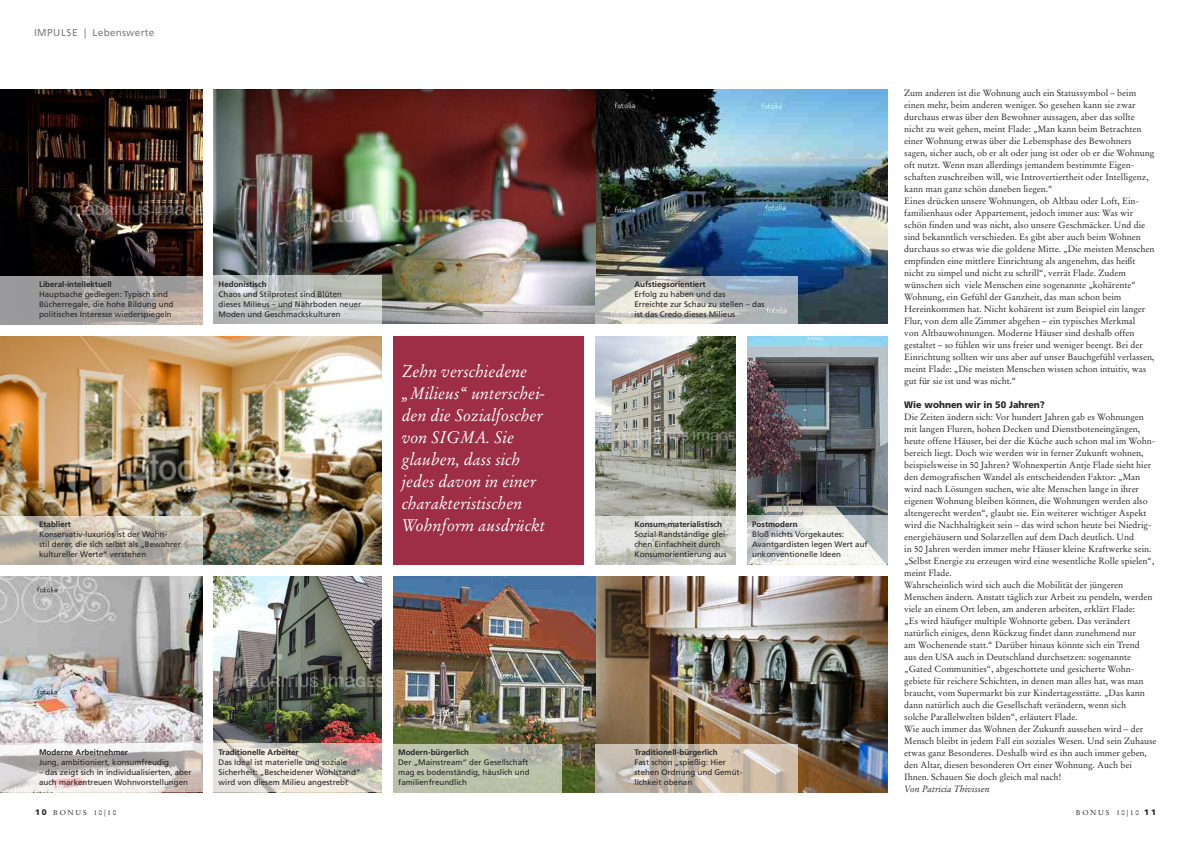
<style>
.page{position:relative;width:1191px;height:842px;background:#fff}
.page>*{position:absolute;margin:0;border:0;box-sizing:border-box;transform-origin:0 0}
.t1{font:italic 16.8px/22px "Stempel Garamond LT";color:#fff;scale:.95 1}
.t2{font:10px "Frutiger LT";letter-spacing:.025em;color:#7d7d7d}
.t3{font:900 9.4px "Frutiger LT";color:#272627;scale:.95 1}
.t4{font:9px/12px "Stempel Garamond LT";color:#272627}
.t5{font:italic 9px "Stempel Garamond LT";color:#272627}
.t6{font:8px/10px "Frutiger LT";color:#272627}
.t7{font:700 8px "Frutiger LT";color:#272627}
.t8{font:7px "Stempel Garamond LT";letter-spacing:.25em;color:#272627}
.s1{font-family:"Frutiger LT";font-weight:900;font-size:8px}
</style>
<div class="page">
<img style="left:0;top:576px;width:202px;height:168px">
<img style="left:214px;top:89px;width:673px;height:235px">
<img style="left:595px;top:336px;width:141px;height:180px">
<div style="left:393px;top:336px;width:191px;height:228px;background:#9d2e45"></div>
<img style="left:393px;top:576px;width:494px;height:216px">
<img style="left:747px;top:336px;width:140px;height:180px">
<img style="left:0;top:336px;width:382px;height:228px">
<img style="left:0;top:89px;width:202px;height:187px">
<img style="left:214px;top:576px;width:168px;height:168px">
<img style="left:0;top:276px;width:202px;height:48px">
<img style="left:595px;top:276px;width:202px;height:48px">
<img style="left:595px;top:744px;width:202px;height:48px">
<img style="left:595px;top:516px;width:141px;height:48px">
<img style="left:747px;top:516px;width:140px;height:48px">
<img style="left:214px;top:276px;width:168px;height:48px">
<img style="left:0;top:516px;width:202px;height:48px">
<img style="left:0;top:744px;width:202px;height:48px">
<img style="left:214px;top:744px;width:168px;height:48px">
<img style="left:393px;top:744px;width:168px;height:48px">
<p class="t2" style="left:34px;top:28px;width:122px">IMPULSE | Lebenswerte</p>
<p class="t7" style="left:39px;top:281px;width:74px">Liberal-intellektuell</p>
<p class="t6" style="left:39px;top:290px;width:136px">Hauptsache gediegen: Typisch sind<br>Bücherregale, die hohe Bildung und politisches Interesse wiederspiegeln</p>
<p class="t7" style="left:219px;top:281px;width:49px">Hedonistisch</p>
<p class="t6" style="left:219px;top:289px;width:144px">Chaos und Stilprotest sind Blüten dieses Milieus – und Nährboden neuer<br>Moden und Geschmackskulturen</p>
<p class="t7" style="left:39px;top:521px;width:33px">Etabliert</p>
<p class="t6" style="left:39px;top:530px;width:143px">Konservativ-luxuriös ist der Wohn-<br>stil derer, die sich selbst als „Bewahrer kultureller Werte“ verstehen</p>
<h1 class="t1" style="left:402px;top:362px;width:153px">Zehn verschiedene „Milieus“ unterschei&shy;den die Sozialfoscher von SIGMA. Sie glauben, dass sich jedes davon in einer charakteristischen<br>Wohnform ausdrückt</h1>
<p class="t7" style="left:39px;top:749px;width:90px">Moderne Arbeitnehmer</p>
<p class="t6" style="left:39px;top:757px;width:132px">Jung, ambitioniert, konsumfreudig</p>
<p class="t6" style="left:39px;top:767px;width:154px">– das zeigt sich in individualisierten, aber auch markentreuen Wohnvorstellungen</p>
<p class="t7" style="left:219px;top:749px;width:82px">Traditionelle Arbeiter</p>
<p class="t6" style="left:219px;top:757px;width:143px">Das Ideal ist materielle und soziale<br>Sicherheit: „Bescheidener Wohlstand“ wird von diesem Milieu angestrebt</p>
<p class="t7" style="left:398px;top:749px;width:72px">Modern-bürgerlich</p>
<p class="t6" style="left:398px;top:758px;width:133px">Der „Mainstream“ der Gesellschaft mag es bodenständig, häuslich und familienfreundlich</p>
<p class="t7" style="left:634px;top:281px;width:73px">Aufstiegsorientiert</p>
<p class="t6" style="left:634px;top:290px;width:132px">Erfolg zu haben und das<br>Erreichte zur Schau zu stellen – das ist das Credo dieses Milieus</p>
<p class="t7" style="left:634px;top:521px;width:89px">Konsum-materialistisch</p>
<p class="t6" style="left:634px;top:530px;width:95px">Sozial Randständige glei&shy;chen Einfachheit durch<br>Konsumorientierung aus</p>
<p class="t7" style="left:752px;top:521px;width:47px">Postmodern</p>
<p class="t6" style="left:752px;top:530px;width:117px">Bloß nichts Vorgekautes:<br>Avantgardisten legen Wert auf unkonventionelle Ideen</p>
<p class="t7" style="left:634px;top:749px;width:85px">Traditionell-bürgerlich</p>
<p class="t6" style="left:634px;top:758px;width:109px">Fast schon „spießig: Hier stehen Ordnung und Gemüt&shy;lichkeit obenan</p>
<p class="t4" style="left:904px;top:88px;width:252px">Zum anderen ist die Wohnung auch ein Statussymbol – beim einen mehr, beim anderen weniger. So gesehen kann sie zwar durchaus etwas über den Bewohner aussagen, aber das sollte nicht zu weit gehen, meint Flade: „Man kann beim Betrachten einer Wohnung etwas über die Lebensphase des Bewohners sagen, sicher auch, ob er alt oder jung ist oder ob er die Wohnung oft nutzt. Wenn man allerdings jemandem bestimmte Eigen&shy;schaften zuschreiben will, wie Introvertiertheit oder Intelligenz, kann man ganz schön daneben liegen.“<br>Eines drücken unsere Wohnungen, ob Altbau oder Loft, Ein&shy;familienhaus oder Appartement, jedoch immer aus: Was wir schön finden und was nicht, also unsere Geschmäcker. Und die sind bekanntlich verschieden. Es gibt aber auch beim Wohnen durchaus so etwas wie die goldene Mitte. „Die meisten Menschen empfinden eine mittlere Einrichtung als angenehm, das heißt nicht zu simpel und nicht zu schrill“, verrät Flade. Zudem wünschen sich viele Menschen eine sogenannte „kohärente“ Wohnung, ein Gefühl der Ganzheit, das man schon beim Hereinkommen hat. Nicht kohärent ist zum Beispiel ein langer Flur, von dem alle Zimmer abgehen – ein typisches Merkmal<br>von Altbauwohnungen. Moderne Häuser sind deshalb offen gestaltet – so fühlen wir uns freier und weniger beengt. Bei der Einrichtung sollten wir uns aber auf unser Bauchgefühl verlassen, meint Flade: „Die meisten Menschen wissen schon intuitiv, was gut für sie ist und was nicht.“</p>
<p class="t3" style="left:904px;top:401px;width:149px">Wie wohnen wir in 50 Jahren?</p>
<p class="t4" style="left:904px;top:412px;width:254px">Die Zeiten ändern sich: Vor hundert Jahren gab es Wohnungen mit langen Fluren, hohen Decken und Dienstboteneingängen, heute offene Häuser, bei der die Küche auch schon mal im Wohn&shy;bereich liegt. Doch wie werden wir in ferner Zukunft wohnen, beispielsweise in 50 Jahren? Wohnexpertin Antje Flade sieht hier den demografischen Wandel als entscheidenden Faktor: „Man wird nach Lösungen suchen, wie alte Menschen lange in ihrer eigenen Wohnung bleiben können, die Wohnungen werden also altengerecht werden“, glaubt sie. Ein weiterer wichtiger Aspekt wird die Nachhaltigkeit sein – das wird schon heute bei Niedrig&shy;energiehäusern und Solarzellen auf dem Dach deutlich. Und<br>in 50 Jahren werden immer mehr Häuser kleine Kraftwerke sein. „Selbst Energie zu erzeugen wird eine wesentliche Rolle spielen“, meint Flade.<br>Wahrscheinlich wird sich auch die Mobilität der jüngeren Menschen ändern. Anstatt täglich zur Arbeit zu pendeln, werden viele an einem Ort leben, am anderen arbeiten, erklärt Flade:<br>„Es wird häufiger multiple Wohnorte geben. Das verändert natürlich einiges, denn Rückzug findet dann zunehmend nur<br>am Wochenende statt.“ Darüber hinaus könnte sich ein Trend<br>aus den USA auch in Deutschland durchsetzen: sogenannte „Gated Communities“, abgeschottete und gesicherte Wohn&shy;gebiete für reichere Schichten, in denen man alles hat, was man braucht, vom Supermarkt bis zur Kindertagesstätte. „Das kann dann natürlich auch die Gesellschaft verändern, wenn sich<br>solche Parallelwelten bilden“, erläutert Flade.<br>Wie auch immer das Wohnen der Zukunft aussehen wird – der Mensch bleibt in jedem Fall ein soziales Wesen. Und sein Zuhause etwas ganz Besonderes. Deshalb wird es ihn auch immer geben, den Altar, diesen besonderen Ort einer Wohnung. Auch bei Ihnen. Schauen Sie doch gleich mal nach!</p>
<p class="t5" style="left:904px;top:785px;width:87px">Von Patricia Thivissen</p>
<p class="t8" style="left:35px;top:809px;width:83px"><span class="s1">10</span> BONUS 10|10</p>
<p class="t8" style="left:1076px;top:809px;width:82px">BONUS 10|10 <span class="s1">11</span></p>
</div>
